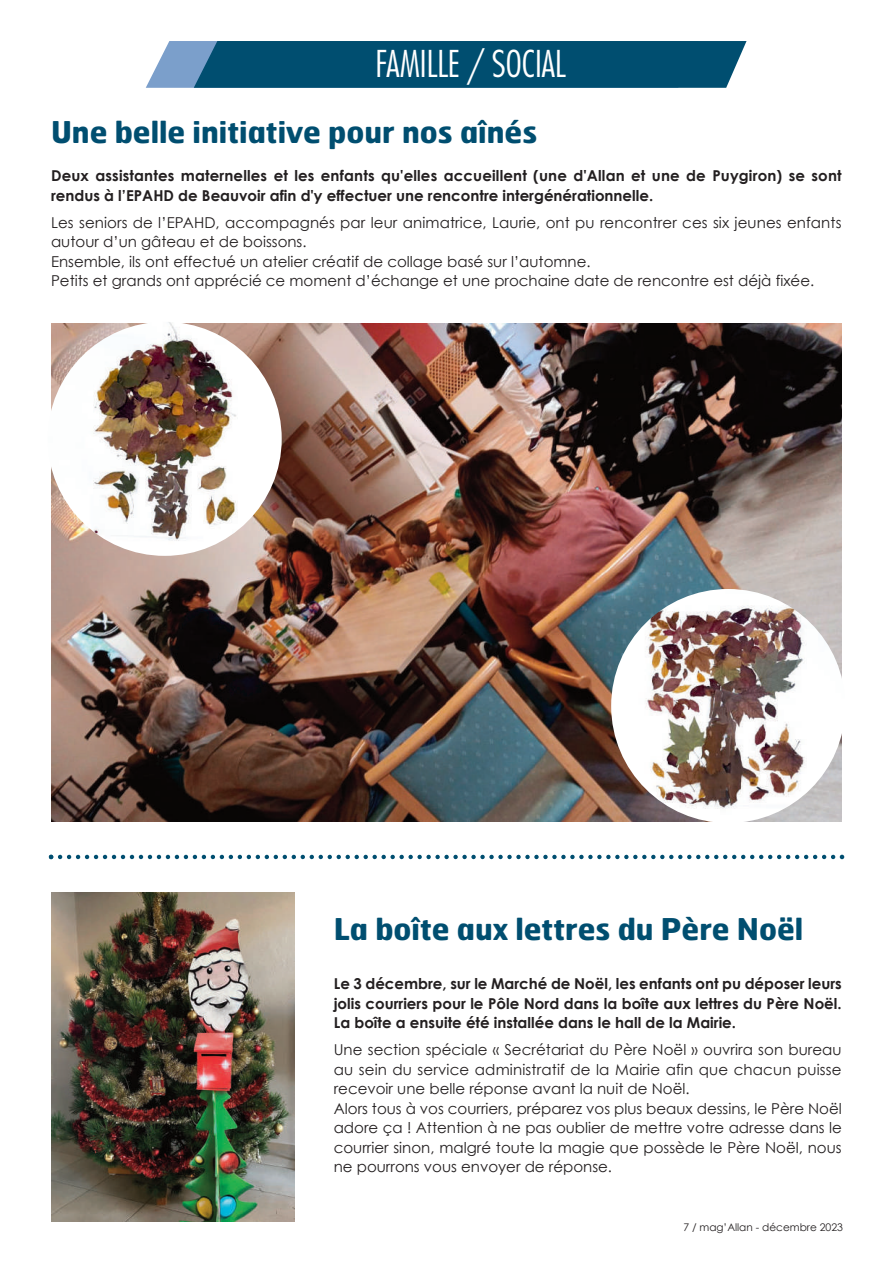
<style>
.page{position:relative;width:893px;height:1263px;background:#fff}
.page>*{position:absolute;margin:0;border:0;box-sizing:border-box;transform-origin:0 0}
.t1{font:300 condensed 36px "Futura";color:#fff}
.t2{font:700 30px "Hermes";color:#004e70}
.t3{font:15px/19.5px "Century Gothic";color:#231f20}
.t4{font:700 15px/19.5px "Century Gothic";color:#231f20}
.t5{font:10.5px "Century Gothic";color:#231f20}
</style>
<div class="page">
<svg style="left:49px;top:855px;width:795px;height:4px"></svg>
<svg style="left:146px;top:41px;width:600px;height:47px;background:#135b7c"></svg>
<img style="left:52px;top:324px;width:790px;height:497px">
<img style="left:51px;top:892px;width:243px;height:330px">
<img style="left:48px;top:322px;width:234px;height:234px;border-radius:117px">
<img style="left:611px;top:589px;width:234px;height:234px;border-radius:117px">
<h1 class="t1" style="left:376px;top:43px;width:192px">FAMILLE / SOCIAL</h1>
<h2 class="t2" style="left:51px;top:121px;width:488px">Une belle initiative pour nos aînés</h2>
<p class="t4" style="left:51px;top:166px;width:792px">Deux assistantes maternelles et les enfants qu'elles accueillent (une d'Allan et une de Puygiron) se sont rendus à l’EPAHD de Beauvoir afin d'y effectuer une rencontre intergénérationnelle.</p>
<p class="t3" style="left:51px;top:212px;width:792px">Les seniors de l’EPAHD, accompagnés par leur animatrice, Laurie, ont pu rencontrer ces six jeunes enfants autour d’un gâteau et de boissons.<br>Ensemble, ils ont effectué un atelier créatif de collage basé sur l’automne.<br>Petits et grands ont apprécié ce moment d’échange et une prochaine date de rencontre est déjà fixée.</p>
<h2 class="t2" style="left:334px;top:917px;width:471px">La boîte aux lettres du Père Noël</h2>
<p class="t4" style="left:334px;top:974px;width:510px;text-align:justify">Le 3 décembre, sur le Marché de Noël, les enfants ont pu déposer leurs jolis courriers pour le Pôle Nord dans la boîte aux lettres du Père Noël.<br>La boîte a ensuite été installée dans le hall de la Mairie.</p>
<p class="t3" style="left:334px;top:1040px;width:510px">Une section spéciale « Secrétariat du Père Noël » ouvrira son bureau au sein du service administratif de la Mairie afin que chacun puisse recevoir une belle réponse avant la nuit de Noël.<br>Alors tous à vos courriers, préparez vos plus beaux dessins, le Père Noël adore ça ! Attention à ne pas oublier de mettre votre adresse dans le courrier sinon, malgré toute la magie que possède le Père Noël, nous ne pourrons vous envoyer de réponse.</p>
<p class="t5" style="left:683px;top:1221px;width:161px">7 / mag’Allan - décembre 2023</p>
</div>
